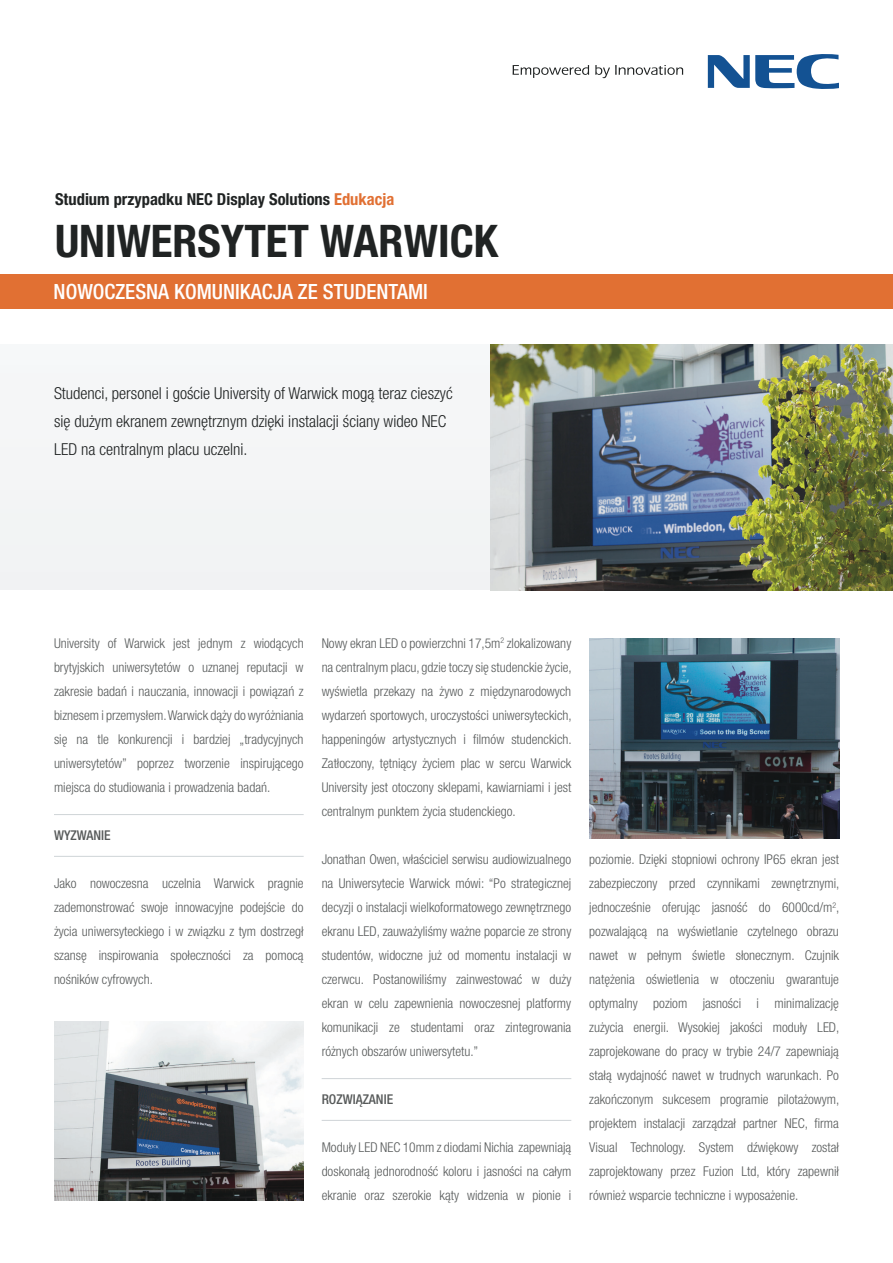
<style>
.page{position:relative;width:893px;height:1263px;background:#fff}
.page>*{position:absolute;margin:0;border:0;box-sizing:border-box;transform-origin:0 0}
.t1{font:700 condensed 45px "Helvetica Neue LT Std";color:#202323}
.t2{font:500 condensed 21px "Helvetica Neue LT Std";color:#fff}
.t3{font:300 condensed 16.5px/28.2px "Helvetica Neue LT Pro";color:#202323}
.t4{font:700 condensed 16.5px "Helvetica Neue LT Std";color:#202323}
.BODY{font:300 condensed 13.5px/24px "Helvetica Neue LT Pro";color:#575a5a;text-align:justify}
.FILETES{font:500 condensed 13.5px "Helvetica Neue LT Pro";color:#575a5a}
.FILETES-2{font:500 condensed 13.5px "Helvetica Neue LT Std";color:#575a5a}
.s1{color:#e17033}
.s2{font-family:"Helvetica Neue LT Std"}
</style>
<div class="page">
<div style="left:0;top:344px;width:490px;height:246px;background:#f4f5f6"></div>
<div style="left:0;top:274px;width:893px;height:35px;background:#e17033"></div>
<svg style="left:513px;top:65px;width:76px;height:13px"></svg>
<svg style="left:595px;top:65px;width:88px;height:13px"></svg>
<svg style="left:708px;top:54px;width:131px;height:35px"></svg>
<hr style="left:54px;top:856px;width:250px;height:1px;background:#cfd4d7">
<hr style="left:54px;top:814px;width:250px;height:1px;background:#cfd4d7">
<hr style="left:322px;top:1120px;width:249px;height:1px;background:#cfd4d7">
<hr style="left:322px;top:1078px;width:249px;height:1px;background:#cfd4d7">
<img style="left:490px;top:344px;width:403px;height:246px">
<img style="left:589px;top:639px;width:250px;height:200px">
<img style="left:54px;top:1021px;width:250px;height:180px">
<p class="t4" style="left:55px;top:189px;width:341px">Studium przypadku NEC Display Solutions <span class="s1">Edukacja</span></p>
<p class="t1" style="left:55px;top:213px;width:444px">UNIWERSYTET WARWICK</p>
<p class="t2" style="left:54px;top:279px;width:376px">NOWOCZESNA KOMUNIKACJA ZE STUDENTAMI</p>
<p class="t3" style="left:54px;top:379px;width:400px">Studenci, personel i goście University of Warwick mogą teraz cieszyć się dużym ekranem zewnętrznym dzięki instalacji ściany wideo NEC<br>LED na centralnym placu uczelni.</p>
<p class="BODY" style="left:54px;top:631px;width:251px">University of Warwick jest jednym z wiodących brytyjskich uniwersytetów o uznanej reputacji w zakresie badań i nauczania, innowacji i powiązań z biznesem i przemysłem. Warwick dąży do wyróżniania się na tle konkurencji i bardziej „tradycyjnych uniwersytetów” poprzez tworzenie inspirującego miejsca do studiowania i prowadzenia badań.</p>
<p class="FILETES-2" style="left:54px;top:827px;width:58px">WYZWANIE</p>
<p class="BODY" style="left:54px;top:871px;width:251px">Jako nowoczesna uczelnia Warwick pragnie zademonstrować swoje innowacyjne podejście do życia uniwersyteckiego i w związku z tym dostrzegł szansę inspirowania społeczności za pomocą nośników cyfrowych.</p>
<p class="BODY" style="left:322px;top:631px;width:252px">Nowy ekran LED o powierzchni 17,5m<sup>2</sup> zlokalizowany na centralnym placu, gdzie toczy się studenckie życie, wyświetla przekazy na żywo z międzynarodowych wydarzeń sportowych, uroczystości uniwersyteckich, happeningów artystycznych i filmów studenckich.<br>Zatłoczony, tętniący życiem plac w sercu Warwick University jest otoczony sklepami, kawiarniami i jest centralnym punktem życia studenckiego<span class="s2">.</span></p>
<p class="BODY" style="left:322px;top:847px;width:251px">Jonathan Owen, właściciel serwisu audiowizualnego na Uniwersytecie Warwick mówi: “Po strategicznej decyzji o instalacji wielkoformatowego zewnętrznego ekranu LED, zauważyliśmy ważne poparcie ze strony studentów, widoczne już od momentu instalacji w czerwcu. Postanowiliśmy zainwestować w duży ekran w celu zapewnienia nowoczesnej platformy komunikacji ze studentami oraz zintegrowania różnych obszarów uniwersytetu.”</p>
<p class="FILETES" style="left:322px;top:1091px;width:73px">ROZWIĄZANIE</p>
<p class="BODY" style="left:322px;top:1135px;width:251px">Moduły LED NEC 10mm z diodami Nichia zapewniają doskonałą jednorodność koloru i jasności na całym ekranie oraz szerokie kąty widzenia w pionie i</p>
<p class="BODY" style="left:589px;top:847px;width:252px">poziomie. Dzięki stopniowi ochrony IP65 ekran jest zabezpieczony przed czynnikami zewnętrznymi, jednocześnie oferując jasność do 6000cd/m<sup>2</sup>, pozwalającą na wyświetlanie czytelnego obrazu nawet w pełnym świetle słonecznym. Czujnik natężenia oświetlenia w otoczeniu gwarantuje optymalny poziom jasności i minimalizację zużycia energii. Wysokiej jakości moduły LED, zaprojekowane do pracy w trybie 24/7 zapewniają stałą wydajność nawet w trudnych warunkach. Po zakończonym sukcesem programie pilotażowym, projektem instalacji zarządzał partner NEC, firma Visual Technology. System dźwiękowy został zaprojektowany przez Fuzion Ltd, który zapewnił również wsparcie techniczne i wyposażenie.</p>
</div>
